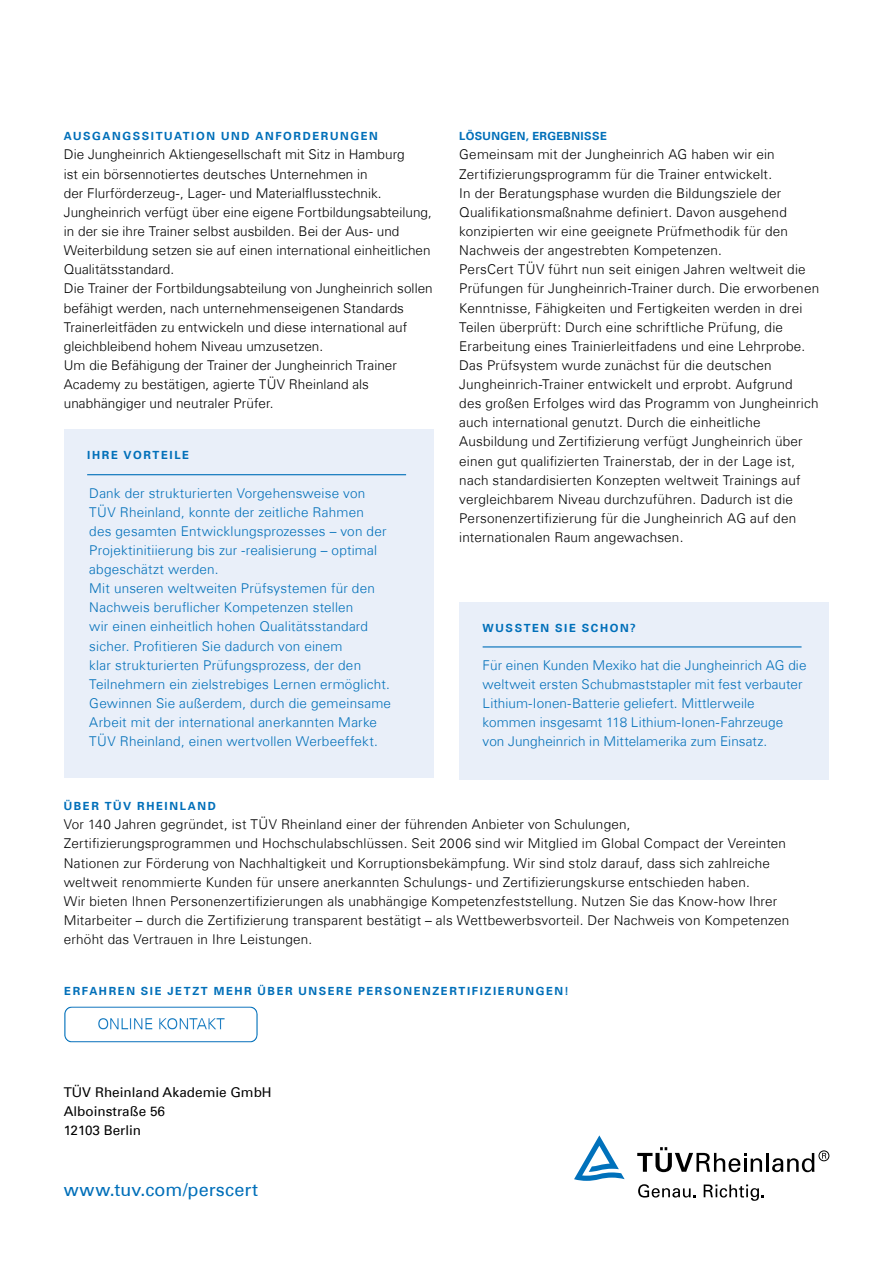
<style>
.page{position:relative;width:893px;height:1263px;background:#fff}
.page>*{position:absolute;margin:0;border:0;box-sizing:border-box;transform-origin:0 0}
.t1{font:18px "Univers Com 55 Roman";letter-spacing:.01em;color:#006fb9}
.t2{font:300 13.5px/19.2px "Univers Com 45";letter-spacing:.015em;color:#000}
.t3{font:300 13.5px/19.2px "Univers Com 45";letter-spacing:.015em;color:#006fb9}
.t4{font:13.5px/19.2px "Univers Com 55 Roman";color:#000}
.t5{font:700 11.25px "Univers Com 65";letter-spacing:.145em;color:#006fb9}
.t6{font:700 11.25px "Univers Com 65";letter-spacing:.035em;color:#006fb9}
</style>
<div class="page">
<svg style="left:638px;top:1184px;width:58px;height:13px"></svg>
<svg style="left:704px;top:1184px;width:60px;height:17px"></svg>
<svg style="left:637px;top:1147px;width:125px;height:25px"></svg>
<hr style="left:766px;top:1153px;width:3px;height:19px;background:#000">
<svg style="left:772px;top:1153px;width:42px;height:19px"></svg>
<div style="left:819px;top:1150px;width:10px;height:11px;border:1px solid #000;border-radius:50%"></div>
<svg style="left:822px;top:1153px;width:4px;height:5px"></svg>
<svg style="left:574px;top:1135px;width:51px;height:46px"></svg>
<div style="left:64px;top:429px;width:370px;height:349px;background:#e9eff9"></div>
<hr style="left:87px;top:474px;width:319px;height:1px;background:#006fb9">
<div style="left:459px;top:602px;width:370px;height:178px;background:#e9eff9"></div>
<hr style="left:483px;top:646px;width:318px;height:1px;background:#006fb9">
<img style="left:64px;top:1006px;width:194px;height:37px">
<p class="t5" style="left:64px;top:130px;width:316px">AUSGANGSSITUATION UND ANFORDERUNGEN</p>
<p class="t2" style="left:64px;top:145px;width:370px">Die Jungheinrich Aktiengesellschaft mit Sitz in Hamburg<br>ist ein börsennotiertes deutsches Unternehmen in<br>der Flurförderzeug-, Lager- und Materialflusstechnik.<br>Jungheinrich verfügt über eine eigene Fortbildungsabteilung, in der sie ihre Trainer selbst ausbilden. Bei der Aus- und Weiterbildung setzen sie auf einen international einheitlichen Qualitätsstandard.<br>Die Trainer der Fortbildungsabteilung von Jungheinrich sollen befähigt werden, nach unternehmenseigenen Standards Trainerleitfäden zu entwickeln und diese international auf gleichbleibend hohem Niveau umzusetzen.<br>Um die Befähigung der Trainer der Jungheinrich Trainer Academy zu bestätigen, agierte TÜV Rheinland als unabhängiger und neutraler Prüfer.</p>
<p class="t5" style="left:87px;top:449px;width:103px">IHRE VORTEILE</p>
<p class="t3" style="left:89px;top:483px;width:303px">Dank der strukturierten Vorgehensweise von TÜV Rheinland, konnte der zeitliche Rahmen<br>des gesamten Entwicklungsprozesses – von der Projektinitiierung bis zur -realisierung – optimal abgeschätzt werden.<br>Mit unseren weltweiten Prüfsystemen für den Nachweis beruflicher Kompetenzen stellen<br>wir einen einheitlich hohen Qualitätsstandard sicher. Profitieren Sie dadurch von einem<br>klar strukturierten Prüfungsprozess, der den Teilnehmern ein zielstrebiges Lernen ermöglicht.<br>Gewinnen Sie außerdem, durch die gemeinsame Arbeit mit der international anerkannten Marke TÜV Rheinland, einen wertvollen Werbeeffekt.</p>
<p class="t6" style="left:459px;top:130px;width:149px">LÖSUNGEN, ERGEBNISSE</p>
<p class="t2" style="left:459px;top:145px;width:361px">Gemeinsam mit der Jungheinrich AG haben wir ein Zertifizierungsprogramm für die Trainer entwickelt.<br>In der Beratungsphase wurden die Bildungsziele der Qualifikationsmaßnahme definiert. Davon ausgehend konzipierten wir eine geeignete Prüfmethodik für den Nachweis der angestrebten Kompetenzen.<br>PersCert TÜV führt nun seit einigen Jahren weltweit die Prüfungen für Jungheinrich-Trainer durch. Die erworbenen Kenntnisse, Fähigkeiten und Fertigkeiten werden in drei Teilen überprüft: Durch eine schriftliche Prüfung, die Erarbeitung eines Trainierleitfadens und eine Lehrprobe.<br>Das Prüfsystem wurde zunächst für die deutschen Jungheinrich-Trainer entwickelt und erprobt. Aufgrund<br>des großen Erfolges wird das Programm von Jungheinrich auch international genutzt. Durch die einheitliche Ausbildung und Zertifizierung verfügt Jungheinrich über einen gut qualifizierten Trainerstab, der in der Lage ist, nach standardisierten Konzepten weltweit Trainings auf vergleichbarem Niveau durchzuführen. Dadurch ist die Personenzertifizierung für die Jungheinrich AG auf den internationalen Raum angewachsen.</p>
<p class="t5" style="left:483px;top:621px;width:155px">WUSSTEN SIE SCHON?</p>
<p class="t3" style="left:483px;top:655px;width:325px">Für einen Kunden Mexiko hat die Jungheinrich AG die weltweit ersten Schubmaststapler mit fest verbauter Lithium-Ionen-Batterie geliefert. Mittlerweile kommen insgesamt 118 Lithium-Ionen-Fahrzeuge von Jungheinrich in Mittelamerika zum Einsatz.</p>
<p class="t5" style="left:64px;top:799px;width:154px">ÜBER TÜV RHEINLAND</p>
<p class="t2" style="left:64px;top:815px;width:727px">Vor 140 Jahren gegründet, ist TÜV Rheinland einer der führenden Anbieter von Schulungen, Zertifizierungsprogrammen und Hochschulabschlüssen. Seit 2006 sind wir Mitglied im Global Compact der Vereinten Nationen zur Förderung von Nachhaltigkeit und Korruptionsbekämpfung. Wir sind stolz darauf, dass sich zahlreiche weltweit renommierte Kunden für unsere anerkannten Schulungs- und Zertifizierungskurse entschieden haben.<br>Wir bieten Ihnen Personenzertifizierungen als unabhängige Kompetenzfeststellung. Nutzen Sie das Know-how Ihrer Mitarbeiter – durch die Zertifizierung transparent bestätigt – als Wettbewerbsvorteil. Der Nachweis von Kompetenzen erhöht das Vertrauen in Ihre Leistungen.</p>
<p class="t5" style="left:64px;top:984px;width:506px">ERFAHREN SIE JETZT MEHR ÜBER UNSERE PERSONENZERTIFIZIERUNGEN!</p>
<p class="t4" style="left:64px;top:1083px;width:209px">TÜV Rheinland Akademie GmbH<br>Alboinstraße 56<br>12103 Berlin</p>
<h1 class="t1" style="left:64px;top:1178px;width:196px">www.tuv.com/perscert</h1>
</div>
